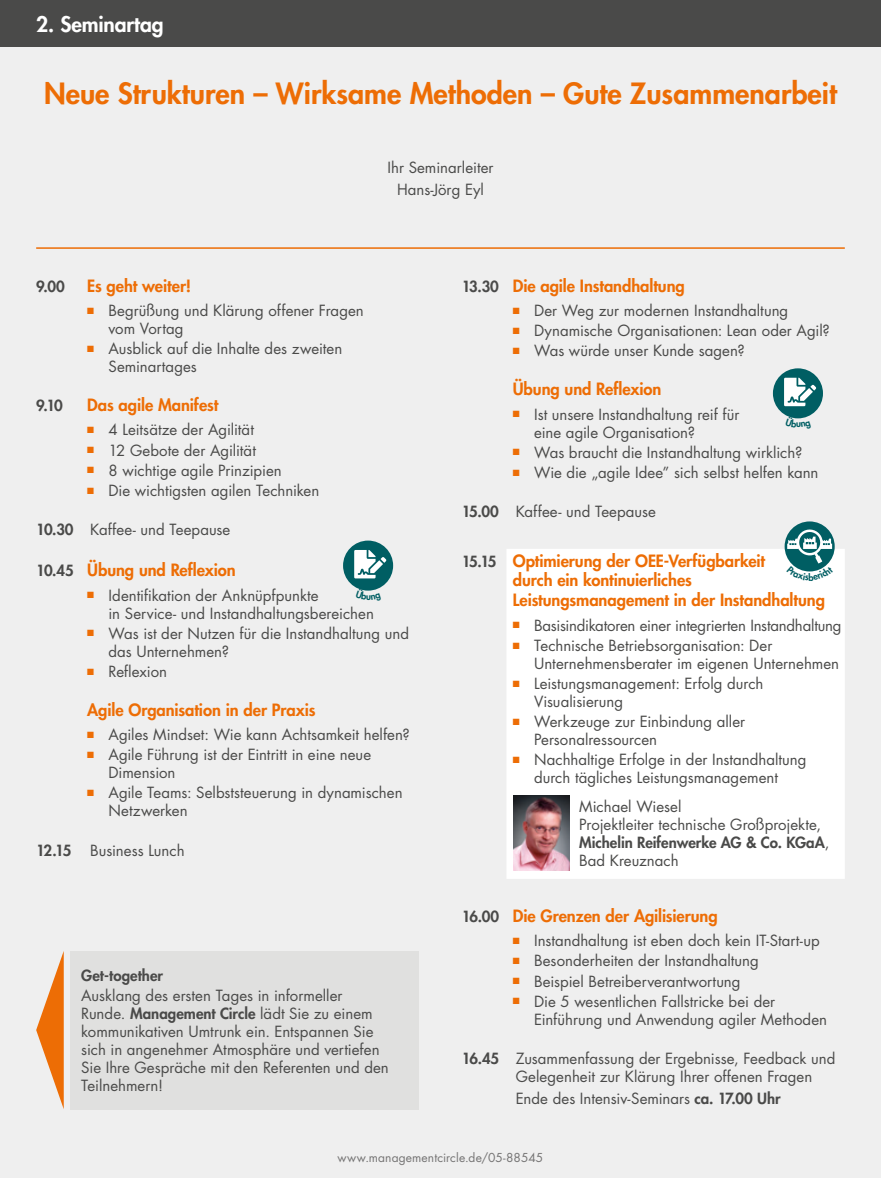
<style>
.page{position:relative;width:881px;height:1178px;background:#fff}
.page>*{position:absolute;margin:0;border:0;box-sizing:border-box;transform-origin:0 0}
.t1{font:800 28.5px "Futura Std";color:#ed6d05}
.t2{font:800 21px "Futura Std";letter-spacing:-.005em;color:#fff}
.t3{font:800 16.5px/19.8px "Futura Std";letter-spacing:-.005em;color:#ed6d05}
.t4{font:15px/18px "Futura Std";color:#4a4a49}
.t5{font:800 15px "Futura Std";letter-spacing:.005em;color:#4a4a49}
.t6{font:12px "Futura Std";letter-spacing:.01em;color:#757474}
.s1{color:#ed6d05}
.s2{font-weight:800}
.s3{font-size:15px;color:#4a4a49}
</style>
<div class="page">
<div style="left:0;top:0;width:880px;height:1178px;background:#efefef"></div>
<div style="left:0;top:0;width:880px;height:47px;background:#4a4a49"></div>
<hr style="left:36px;top:247px;width:808px;height:2px;background:#ed6d05">
<svg style="left:36px;top:951px;width:28px;height:158px"></svg>
<div style="left:71px;top:951px;width:348px;height:158px;background:#e0e0df"></div>
<div style="left:506px;top:549px;width:338px;height:330px;background:#fff"></div>
<img style="left:513px;top:795px;width:56px;height:75px">
<div style="left:343px;top:540px;width:50px;height:51px;background:#005e63;border-radius:50%"></div>
<svg style="left:354px;top:550px;width:32px;height:28px"></svg>
<div style="left:772px;top:368px;width:50px;height:50px;background:#005e63;border-radius:50%"></div>
<svg style="left:784px;top:378px;width:31px;height:28px"></svg>
<svg style="left:784px;top:521px;width:50px;height:50px"></svg>
<svg style="left:357px;top:588px;width:22px;height:3px"></svg>
<svg style="left:787px;top:416px;width:22px;height:3px"></svg>
<svg style="left:786px;top:528px;width:47px;height:44px"></svg>
<h2 class="t2" style="left:36px;top:11px;width:129px">2. Seminartag</h2>
<h1 class="t1" style="left:44px;top:76px;width:794px">Neue Strukturen – Wirksame Methoden – Gute Zusammenarbeit</h1>
<p class="t4" style="left:387px;top:156px;width:107px;line-height:22.2px;text-align:center">Ihr Seminarleiter<br>Hans-Jörg Eyl</p>
<p class="t5" style="left:36px;top:276px;width:30px">9.00</p>
<p class="t3" style="left:87px;top:276px;width:105px">Es geht weiter!</p>
<p class="t4" style="left:108px;top:302px;width:257px;text-indent:-21px"><span class="s1">■</span> Begrüßung und Klärung offener Fragen vom Vortag</p>
<p class="t4" style="left:108px;top:340px;width:235px;text-indent:-21px"><span class="s1">■</span> Ausblick auf die Inhalte des zweiten<br>Seminartages</p>
<p class="t5" style="left:36px;top:396px;width:28px">9.10</p>
<p class="t3" style="left:87px;top:395px;width:132px">Das agile Manifest</p>
<p class="t4" style="left:87px;top:421px;width:168px"><span class="s1">■</span> 4 Leitsätze der Agilität</p>
<p class="t4" style="left:87px;top:441px;width:170px"><span class="s1">■</span> 12 Gebote der Agilität</p>
<p class="t4" style="left:87px;top:461px;width:196px"><span class="s1">■</span> 8 wichtige agile Prinzipien</p>
<p class="t4" style="left:87px;top:481px;width:233px"><span class="s1">■</span> Die wichtigsten agilen Techniken</p>
<p class="t4" style="left:36px;top:521px;width:196px"><span class="s2">10.30</span> Kaffee- und Teepause</p>
<p class="t3" style="left:36px;top:560px;width:201px"><span class="s3">10.45</span> Übung und Reflexion</p>
<p class="t4" style="left:108px;top:586px;width:267px;text-indent:-21px"><span class="s1">■</span> Identifikation der Anknüpfpunkte<br>in Service- und Instandhaltungsbereichen</p>
<p class="t4" style="left:108px;top:624px;width:302px;text-indent:-21px"><span class="s1">■</span> Was ist der Nutzen für die Instandhaltung und das Unternehmen?</p>
<p class="t4" style="left:87px;top:662px;width:81px"><span class="s1">■</span> Reflexion</p>
<p class="t3" style="left:87px;top:700px;width:230px">Agile Organisation in der Praxis</p>
<p class="t4" style="left:87px;top:726px;width:324px"><span class="s1">■</span> Agiles Mindset: Wie kann Achtsamkeit helfen?</p>
<p class="t4" style="left:108px;top:746px;width:264px;text-indent:-21px"><span class="s1">■</span> Agile Führung ist der Eintritt in eine neue<br>Dimension</p>
<p class="t4" style="left:108px;top:784px;width:295px;text-indent:-21px"><span class="s1">■</span> Agile Teams: Selbststeuerung in dynamischen<br>Netzwerken</p>
<p class="t5" style="left:36px;top:840px;width:37px">12.15</p>
<p class="t4" style="left:90px;top:841px;width:96px">Business Lunch</p>
<p class="t5" style="left:81px;top:966px;width:83px">Get-together</p>
<p class="t4" style="left:81px;top:987px;width:309px">Ausklang des ersten Tages in informeller Runde. <span class="s2">Management Circle</span> lädt Sie zu einem kommunikativen Umtrunk ein. Entspannen Sie sich in angenehmer Atmosphäre und vertiefen Sie Ihre Gespräche mit den Referenten und den Teilnehmern!</p>
<p class="t3" style="left:461px;top:276px;width:224px"><span class="s3">13.30</span> Die agile Instandhaltung</p>
<p class="t4" style="left:512px;top:302px;width:277px"><span class="s1">■</span> Der Weg zur modernen Instandhaltung</p>
<p class="t4" style="left:512px;top:322px;width:318px"><span class="s1">■</span> Dynamische Organisationen: Lean oder Agil?</p>
<p class="t4" style="left:512px;top:342px;width:233px"><span class="s1">■</span> Was würde unser Kunde sagen?</p>
<p class="t3" style="left:512px;top:379px;width:150px">Übung und Reflexion</p>
<p class="t4" style="left:534px;top:405px;width:207px;text-indent:-21px"><span class="s1">■</span> Ist unsere Instandhaltung reif für eine agile Organisation?</p>
<p class="t4" style="left:512px;top:443px;width:291px"><span class="s1">■</span> Was braucht die Instandhaltung wirklich?</p>
<p class="t4" style="left:512px;top:463px;width:307px"><span class="s1">■</span> Wie die „agile Idee” sich selbst helfen kann</p>
<p class="t4" style="left:461px;top:503px;width:196px"><span class="s2">15.00</span> Kaffee- und Teepause</p>
<p class="t3" style="left:512px;top:551px;width:313px;text-indent:-51px"><span class="s3">15.15</span> Optimierung der OEE-Verfügbarkeit<br>durch ein kontinuierliches<br>Leistungsmanagement in der Instandhaltung</p>
<p class="t4" style="left:512px;top:616px;width:330px"><span class="s1">■</span> Basisindikatoren einer integrierten Instandhaltung</p>
<p class="t4" style="left:534px;top:636px;width:306px;text-indent:-21px"><span class="s1">■</span> Technische Betriebsorganisation: Der<br>Unternehmensberater im eigenen Unternehmen</p>
<p class="t4" style="left:534px;top:674px;width:231px;text-indent:-21px"><span class="s1">■</span> Leistungsmanagement: Erfolg durch<br>Visualisierung</p>
<p class="t4" style="left:534px;top:713px;width:213px;text-indent:-21px"><span class="s1">■</span> Werkzeuge zur Einbindung aller<br>Personalressourcen</p>
<p class="t4" style="left:512px;top:751px;width:295px;text-align:center"><span class="s1">■</span> Nachhaltige Erfolge in der Instandhaltung durch tägliches Leistungsmanagement</p>
<p class="t4" style="left:579px;top:797px;width:252px">Michael Wiesel<br>Projektleiter technische Großprojekte,<br><span class="s2">Michelin Reifenwerke AG &amp; Co. KGaA</span>,<br>Bad Kreuznach</p>
<p class="t3" style="left:461px;top:906px;width:257px"><span class="s3">16.00</span> Die Grenzen der Agilisierung</p>
<p class="t4" style="left:512px;top:932px;width:308px"><span class="s1">■</span> Instandhaltung ist eben doch kein IT-Start-up</p>
<p class="t4" style="left:512px;top:952px;width:247px"><span class="s1">■</span> Besonderheiten der Instandhaltung</p>
<p class="t4" style="left:512px;top:972px;width:229px"><span class="s1">■</span> Beispiel Betreiberverantwortung</p>
<p class="t4" style="left:534px;top:992px;width:294px;text-indent:-21px"><span class="s1">■</span> Die 5 wesentlichen Fallstricke bei der<br>Einführung und Anwendung agiler Methoden</p>
<p class="t4" style="left:515px;top:1049px;width:321px;text-indent:-54px"><span class="s2">16.45</span> Zusammenfassung der Ergebnisse, Feedback und<br>Gelegenheit zur Klärung Ihrer offenen Fragen</p>
<p class="t4" style="left:515px;top:1090px;width:266px">Ende des Intensiv-Seminars <span class="s2">ca. 17.00 Uhr</span></p>
<p class="t6" style="left:337px;top:1149px;width:207px">www.managementcircle.de/05-88545</p>
</div>
